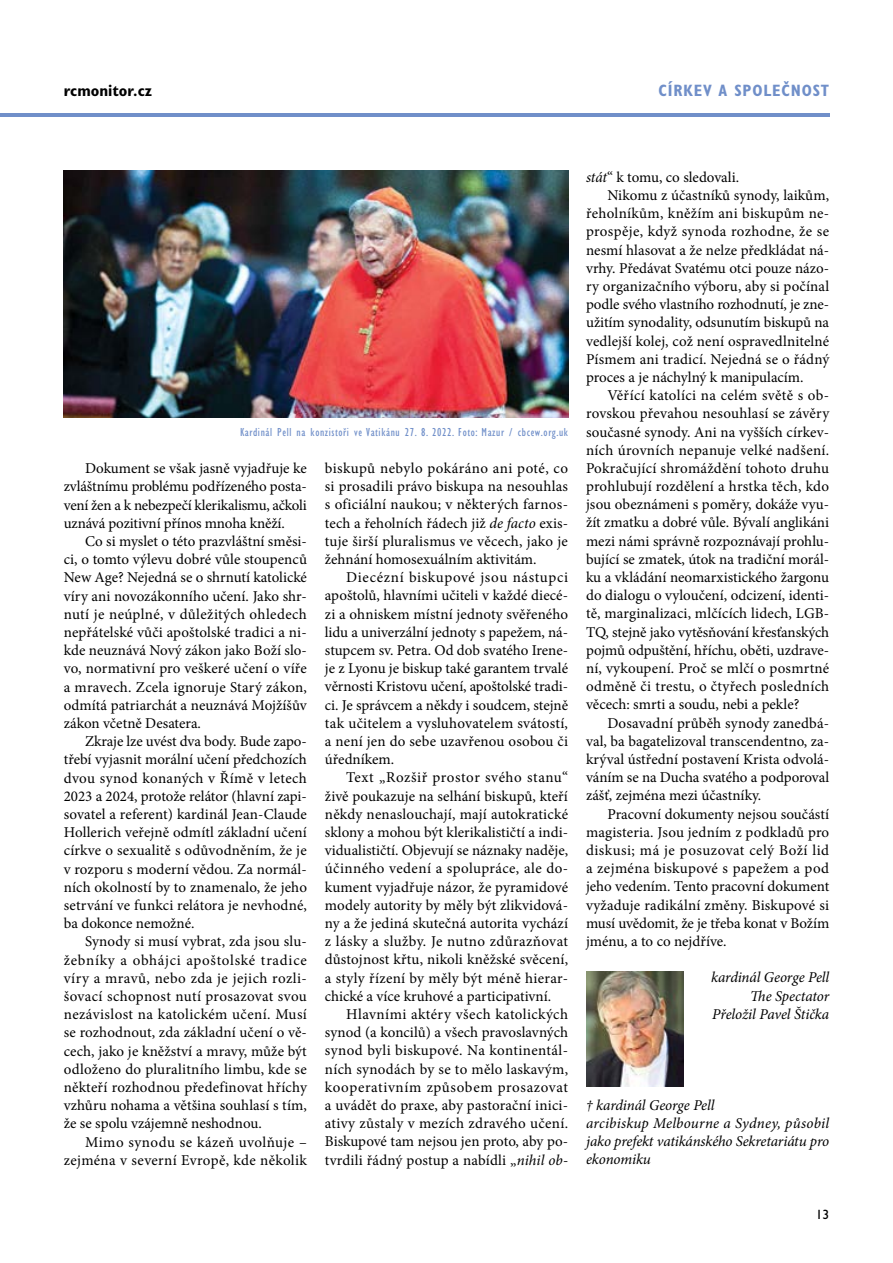
<style>
.page{position:relative;width:893px;height:1263px;background:#fff}
.page>*{position:absolute;margin:0;border:0;box-sizing:border-box;transform-origin:0 0}
.t1{font:700 condensed 16.5px "Gill Sans Std";letter-spacing:.05em;color:#708fc9}
.t2{font:700 condensed 16.5px "Gill Sans Std";color:#000}
.t3{font:15px/18.1px "Minion Pro";letter-spacing:.005em;color:#000;text-align:justify}
.t4{font:15px/18.1px "Minion Pro";letter-spacing:.025em;color:#000;text-align:right}
.t5{font:italic 15px/18.1px "Minion Pro";letter-spacing:-.01em;color:#000;text-align:right}
.t6{font:15px "Minion Pro";letter-spacing:.035em;color:#000}
.t7{font:13.5px "Gill Sans Std";color:#000}
.t8{font:condensed 12px "Gill Sans Std";letter-spacing:.05em;color:#708fc9}
.s1{font-style:italic}
</style>
<div class="page">
<hr style="left:0;top:113px;width:829px;height:4px;background:#708fc9">
<img style="left:64px;top:170px;width:504px;height:247px">
<img style="left:586px;top:971px;width:98px;height:115px">
<p class="t2" style="left:64px;top:81px;width:90px">RCMONITOR.CZ</p>
<p class="t1" style="left:658px;top:81px;width:143px">CÍRKEV A SPOLEČNOST</p>
<p class="t8" style="left:240px;top:426px;width:329px">Kardinál Pell na konzistoři ve Vatikánu 27. 8. 2022. Foto: Mazur / cbcew.org.uk</p>
<p class="t3" style="left:64px;top:459px;width:245px;text-indent:21px">Dokument se však jasně vyjadřuje ke zvláštnímu problému podřízeného posta&shy;vení žen a k nebezpečí klerikalismu, ačkoli uznává pozitivní přínos mnoha kněží.</p>
<p class="t3" style="left:64px;top:532px;width:245px;text-indent:21px">Co si myslet o této prazvláštní směsi&shy;ci, o tomto výlevu dobré vůle stoupenců New Age? Nejedná se o shrnutí katolické víry ani novozákonního učení. Jako shr&shy;nutí je neúplné, v důležitých ohledech nepřátelské vůči apoštolské tradici a ni&shy;kde neuznává Nový zákon jako Boží slo&shy;vo, normativní pro veškeré učení o víře a mravech. Zcela ignoruje Starý zákon, odmítá patriarchát a neuznává Mojžíšův zákon včetně Desatera.</p>
<p class="t3" style="left:64px;top:732px;width:245px;text-indent:21px">Zkraje lze uvést dva body. Bude zapo&shy;třebí vyjasnit morální učení předchozích dvou synod konaných v Římě v letech 2023 a 2024, protože relátor (hlavní zapi&shy;sovatel a referent) kardinál Jean-Claude Hollerich veřejně odmítl základní učení církve o sexualitě s odůvodněním, že je v rozporu s moderní vědou. Za normál&shy;ních okolností by to znamenalo, že jeho setrvání ve funkci relátora je nevhodné, ba dokonce nemožné.</p>
<p class="t3" style="left:64px;top:932px;width:245px;text-indent:21px">Synody si musí vybrat, zda jsou slu&shy;žebníky a obhájci apoštolské tradice víry a mravů, nebo zda je jejich rozli&shy;šovací schopnost nutí prosazovat svou nezávislost na katolickém učení. Musí se rozhodnout, zda základní učení o vě&shy;cech, jako je kněžství a mravy, může být odloženo do pluralitního limbu, kde se někteří rozhodnou předefinovat hříchy vzhůru nohama a většina souhlasí s tím, že se spolu vzájemně neshodnou.</p>
<p class="t4" style="left:64px;top:1133px;width:245px">Mimo synodu se kázeň uvolňuje – zejména v severní Evropě, kde několik</p>
<p class="t3" style="left:325px;top:459px;width:245px">biskupů nebylo pokáráno ani poté, co si prosadili právo biskupa na nesouhlas s oficiální naukou; v některých farnos&shy;tech a řeholních řádech již <span class="s1">de facto</span> exis&shy;tuje širší pluralismus ve věcech, jako je žehnání homosexuálním aktivitám.</p>
<p class="t3" style="left:325px;top:568px;width:245px;text-indent:21px">Diecézní biskupové jsou nástupci apoštolů, hlavními učiteli v každé diecé&shy;zi a ohniskem místní jednoty svěřeného lidu a univerzální jednoty s papežem, ná&shy;stupcem sv. Petra. Od dob svatého Irene&shy;je z Lyonu je biskup také garantem trvalé věrnosti Kristovu učení, apoštolské tradi&shy;ci. Je správcem a někdy i soudcem, stejně tak učitelem a vysluhovatelem svátostí, a není jen do sebe uzavřenou osobou či úředníkem.</p>
<p class="t3" style="left:325px;top:769px;width:245px;text-indent:21px">Text „Rozšiř prostor svého stanu“ živě poukazuje na selhání biskupů, kteří někdy nenaslouchají, mají autokratické sklony a mohou být klerikalističtí a indi&shy;vidualističtí. Objevují se náznaky naděje, účinného vedení a spolupráce, ale do&shy;kument vyjadřuje názor, že pyramidové modely autority by měly být zlikvidová&shy;ny a že jediná skutečná autorita vychází z lásky a služby. Je nutno zdůrazňovat důstojnost křtu, nikoli kněžské svěcení, a styly řízení by měly být méně hierar&shy;chické a více kruhové a participativní.</p>
<p class="t3" style="left:325px;top:1005px;width:245px;text-indent:21px">Hlavními aktéry všech katolických synod (a koncilů) a všech pravoslavných synod byli biskupové. Na kontinentál&shy;ních synodách by se to mělo laskavým, kooperativním způsobem prosazovat a uvádět do praxe, aby pastorační inici&shy;ativy zůstaly v mezích zdravého učení.<br>Biskupové tam nejsou jen proto, aby po&shy;tvrdili řádný postup a nabídli „<span class="s1">nihil ob-</span></p>
<p class="t3" style="left:586px;top:168px;width:155px"><span class="s1">stát</span>“ k tomu, co sledovali.</p>
<p class="t3" style="left:607px;top:186px;width:223px">Nikomu z účastníků synody, laikům,</p>
<p class="t3" style="left:586px;top:204px;width:245px">řeholníkům, kněžím ani biskupům ne-</p>
<p class="t4" style="left:586px;top:223px;width:245px">prospěje, když synoda rozhodne, že se</p>
<p class="t3" style="left:586px;top:241px;width:245px">nesmí hlasovat a že nelze předkládat ná-</p>
<p class="t3" style="left:586px;top:259px;width:245px">vrhy. Předávat Svatému otci pouze názo-</p>
<p class="t3" style="left:586px;top:277px;width:245px">ry organizačního výboru, aby si počínal</p>
<p class="t3" style="left:586px;top:295px;width:245px">podle svého vlastního rozhodnutí, je zne-</p>
<p class="t3" style="left:586px;top:313px;width:245px">užitím synodality, odsunutím biskupů na</p>
<p class="t3" style="left:586px;top:332px;width:245px">vedlejší kolej, což není ospravedlnitelné</p>
<p class="t3" style="left:586px;top:350px;width:245px">Písmem ani tradicí. Nejedná se o řádný</p>
<p class="t3" style="left:586px;top:368px;width:219px">proces a je náchylný k manipulacím.</p>
<p class="t4" style="left:607px;top:386px;width:223px">Věřící katolíci na celém světě s ob-</p>
<p class="t3" style="left:586px;top:404px;width:245px">rovskou převahou nesouhlasí se závěry</p>
<p class="t3" style="left:586px;top:423px;width:245px">současné synody. Ani na vyšších církev-</p>
<p class="t3" style="left:586px;top:441px;width:245px">ních úrovních nepanuje velké nadšení.</p>
<p class="t3" style="left:586px;top:459px;width:245px">Pokračující shromáždění tohoto druhu</p>
<p class="t3" style="left:586px;top:477px;width:245px">prohlubují rozdělení a hrstka těch, kdo</p>
<p class="t3" style="left:586px;top:495px;width:245px">jsou obeznámeni s poměry, dokáže vyu-</p>
<p class="t3" style="left:586px;top:514px;width:245px">žít zmatku a dobré vůle. Bývalí anglikáni</p>
<p class="t3" style="left:586px;top:532px;width:245px">mezi námi správně rozpoznávají prohlu-</p>
<p class="t3" style="left:586px;top:550px;width:245px">bující se zmatek, útok na tradiční morál-</p>
<p class="t3" style="left:586px;top:568px;width:245px">ku a vkládání neomarxistického žargonu</p>
<p class="t3" style="left:586px;top:586px;width:245px">do dialogu o vyloučení, odcizení, identi-</p>
<p class="t3" style="left:586px;top:605px;width:245px">tě, marginalizaci, mlčících lidech, LGB-</p>
<p class="t3" style="left:586px;top:623px;width:245px">TQ, stejně jako vytěsňování křesťanských</p>
<p class="t3" style="left:586px;top:641px;width:245px">pojmů odpuštění, hříchu, oběti, uzdrave-</p>
<p class="t3" style="left:586px;top:659px;width:245px">ní, vykoupení. Proč se mlčí o posmrtné</p>
<p class="t3" style="left:586px;top:677px;width:245px">odměně či trestu, o čtyřech posledních</p>
<p class="t3" style="left:586px;top:696px;width:215px">věcech: smrti a soudu, nebi a pekle?</p>
<p class="t3" style="left:607px;top:714px;width:223px">Dosavadní průběh synody zanedbá-</p>
<p class="t3" style="left:586px;top:732px;width:245px">val, ba bagatelizoval transcendentno, za-</p>
<p class="t3" style="left:586px;top:750px;width:245px">krýval ústřední postavení Krista odvolá-</p>
<p class="t3" style="left:586px;top:768px;width:245px">váním se na Ducha svatého a podporoval</p>
<p class="t3" style="left:586px;top:787px;width:177px">zášť, zejména mezi účastníky.</p>
<p class="t3" style="left:607px;top:805px;width:223px">Pracovní dokumenty nejsou součástí</p>
<p class="t3" style="left:586px;top:823px;width:245px">magisteria. Jsou jedním z podkladů pro</p>
<p class="t6" style="left:586px;top:840px;width:245px">diskusi; má je posuzovat celý Boží lid</p>
<p class="t4" style="left:586px;top:859px;width:245px">a zejména biskupové s papežem a pod</p>
<p class="t3" style="left:586px;top:878px;width:245px">jeho vedením. Tento pracovní dokument</p>
<p class="t3" style="left:586px;top:896px;width:245px">vyžaduje radikální změny. Biskupové si</p>
<p class="t3" style="left:586px;top:914px;width:245px">musí uvědomit, že je třeba konat v Božím</p>
<p class="t3" style="left:586px;top:932px;width:142px">jménu, a to co nejdříve.</p>
<p class="t5" style="left:711px;top:968px;width:120px">kardinál George Pell<br>The Spectator<br>Přeložil Pavel Štička</p>
<p class="t5" style="left:586px;top:1096px;width:245px;text-align:left">† kardinál George Pell<br>arcibiskup Melbourne a Sydney, působil jako prefekt vatikánského Sekretariátu pro ekonomiku</p>
<p class="t7" style="left:816px;top:1207px;width:15px">13</p>
</div>
